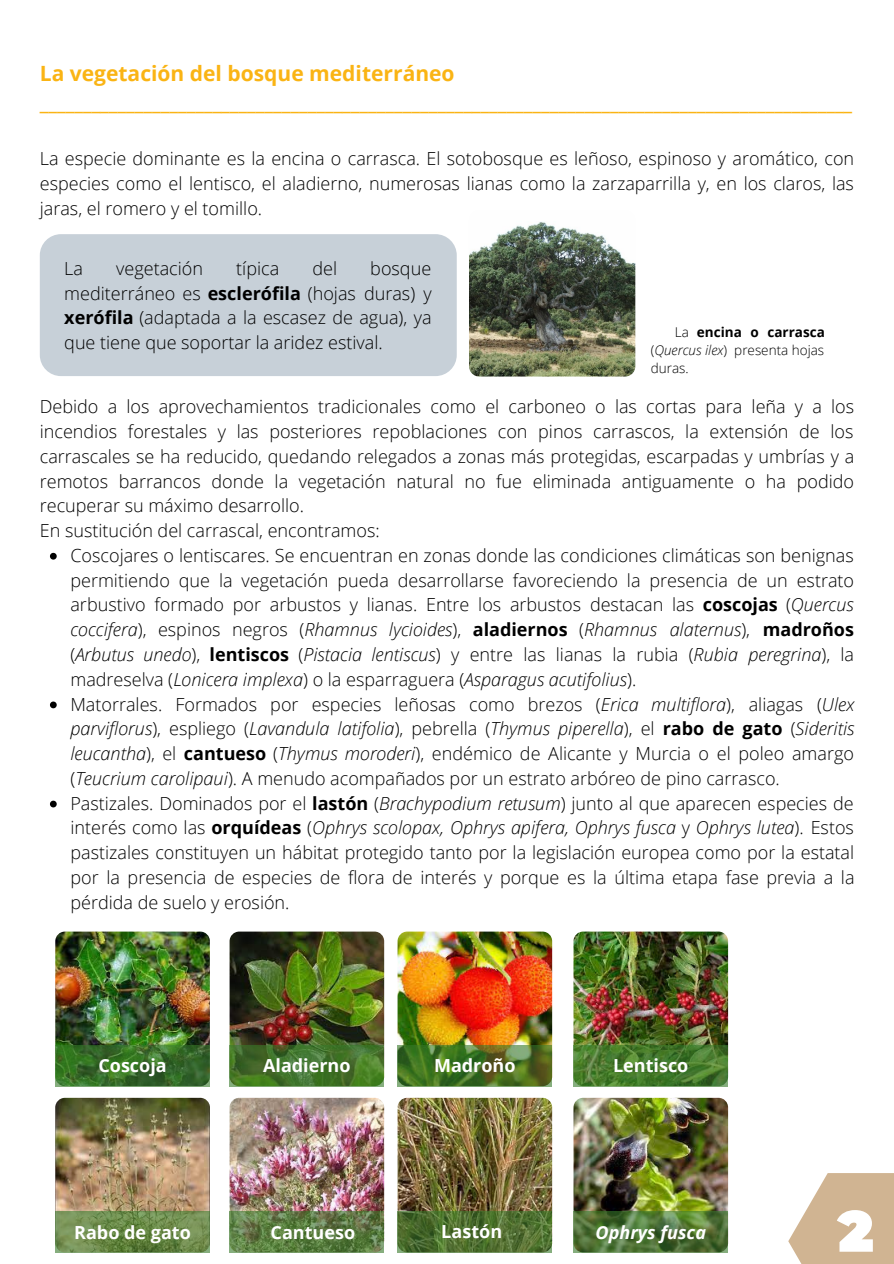
<style>
.page{position:relative;width:894px;height:1264px;background:#fff}
.page>*{position:absolute;margin:0;border:0;box-sizing:border-box;transform-origin:0 0}
.t1{font:700 21px "Open Sans";color:#fab414}
.t2{font:300 18px/24.8px "Open Sans";color:#000;text-align:justify}
.t3{font:700 18px "Open Sans";color:#fff}
.t4{font:italic 700 18px "Open Sans";color:#fff}
.t5{font:300 13.5px/18px "Open Sans";color:#000;text-align:justify}
.s1{font-weight:700}
.s2{font-style:italic}
</style>
<div class="page">
<svg style="left:50px;top:553px;width:7px;height:6px"></svg>
<svg style="left:50px;top:701px;width:7px;height:7px"></svg>
<svg style="left:50px;top:800px;width:7px;height:7px"></svg>
<div style="left:40px;top:234px;width:416px;height:142px;background:#c7d0d8;border-radius:21px"></div>
<img style="left:469px;top:210px;width:166px;height:166px;border-radius:10px">
<img style="left:55px;top:931px;width:155px;height:155px;border-radius:10px">
<img style="left:55px;top:1097px;width:155px;height:155px;border-radius:10px">
<img style="left:229px;top:931px;width:155px;height:155px;border-radius:10px">
<img style="left:229px;top:1097px;width:155px;height:155px;border-radius:10px">
<img style="left:397px;top:931px;width:155px;height:155px;border-radius:10px">
<img style="left:573px;top:931px;width:154px;height:155px;border-radius:10px">
<img style="left:397px;top:1097px;width:155px;height:155px;border-radius:10px">
<img style="left:573px;top:1097px;width:154px;height:155px;border-radius:10px">
<svg style="left:55px;top:1044px;width:154px;height:42px;background:#376c29"></svg>
<svg style="left:55px;top:1211px;width:154px;height:41px;background:#6d8c4d"></svg>
<svg style="left:229px;top:1044px;width:155px;height:42px;background:#45732c"></svg>
<svg style="left:229px;top:1211px;width:155px;height:41px;background:#5e7c45"></svg>
<img style="left:397px;top:1044px;width:154px;height:42px">
<svg style="left:397px;top:1211px;width:154px;height:41px;background:#507031"></svg>
<svg style="left:573px;top:1044px;width:154px;height:42px;background:#487b2e"></svg>
<svg style="left:573px;top:1211px;width:154px;height:41px;background:#517439"></svg>
<svg style="left:788px;top:1173px;width:105px;height:90px"></svg>
<p class="t1" style="left:40px;top:58px;width:416px">La vegetación del bosque mediterráneo</p>
<p class="t1" style="left:40px;top:88px;width:813px">______________________________________________________________________________________________</p>
<p class="t2" style="left:40px;top:146px;width:815px">La especie dominante es la encina o carrasca. El sotobosque es leñoso, espinoso y aromático, con especies como el lentisco, el aladierno, numerosas lianas como la zarzaparrilla y, en los claros, las jaras, el romero y el tomillo.</p>
<p class="t2" style="left:64px;top:255px;width:20px">La</p>
<p class="t2" style="left:116px;top:255px;width:88px">vegetación</p>
<p class="t2" style="left:236px;top:255px;width:44px">típica</p>
<p class="t2" style="left:312px;top:255px;width:26px">del</p>
<p class="t2" style="left:64px;top:255px;width:369px;text-indent:306px">bosque mediterráneo es <span class="s1">esclerófila</span> (hojas duras) y <span class="s1">xerófila</span> (adaptada a la escasez de agua), ya que tiene que soportar la aridez estival.</p>
<p class="t5" style="left:650px;top:323px;width:175px;text-indent:24px">La <span class="s1">encina o carrasca </span>(<span class="s2">Quercus ilex</span>) presenta hojas duras.</p>
<p class="t2" style="left:40px;top:394px;width:815px">Debido a los aprovechamientos tradicionales como el carboneo o las cortas para leña y a los incendios forestales y las posteriores repoblaciones con pinos carrascos, la extensión de los carrascales se ha reducido, quedando relegados a zonas más protegidas, escarpadas y umbrías y a remotos barrancos donde la vegetación natural no fue eliminada antiguamente o ha podido recuperar su máximo desarrollo.</p>
<p class="t2" style="left:40px;top:517px;width:341px">En sustitución del carrascal, encontramos:</p>
<p class="t2" style="left:70px;top:542px;width:785px">Coscojares o lentiscares. Se encuentran en zonas donde las condiciones climáticas son benignas permitiendo que la vegetación pueda desarrollarse favoreciendo la presencia de un estrato arbustivo formado por arbustos y lianas. Entre los arbustos destacan las <span class="s1">coscojas</span> (<span class="s2">Quercus coccifera</span>), espinos negros (<span class="s2">Rhamnus lycioides</span>), <span class="s1">aladiernos</span> (<span class="s2">Rhamnus alaternus</span>), <span class="s1">madroños </span>(<span class="s2">Arbutus unedo</span>), <span class="s1">lentiscos</span> (<span class="s2">Pistacia lentiscus</span>) y entre las lianas la rubia (<span class="s2">Rubia peregrina</span>), la madreselva (<span class="s2">Lonicera implexa</span>) o la esparraguera (<span class="s2">Asparagus acutifolius</span>).</p>
<p class="t2" style="left:70px;top:691px;width:785px">Matorrales. Formados por especies leñosas como brezos (<span class="s2">Erica multiflora</span>), aliagas (<span class="s2">Ulex parviflorus</span>), espliego (<span class="s2">Lavandula latifolia</span>), pebrella (<span class="s2">Thymus piperella</span>), el <span class="s1">rabo de gato</span> (<span class="s2">Sideritis leucantha</span>), el <span class="s1">cantueso</span> (<span class="s2">Thymus moroderi</span>), endémico de Alicante y Murcia o el poleo amargo (<span class="s2">Teucrium carolipaui</span>). A menudo acompañados por un estrato arbóreo de pino carrasco.</p>
<p class="t2" style="left:70px;top:790px;width:785px">Pastizales. Dominados por el <span class="s1">lastón</span> (<span class="s2">Brachypodium retusum</span>) junto al que aparecen especies de interés como las <span class="s1">orquídeas</span> (<span class="s2">Ophrys scolopax, Ophrys apifera, Ophrys fusca</span> y <span class="s2">Ophrys lutea</span>). Estos pastizales constituyen un hábitat protegido tanto por la legislación europea como por la estatal por la presencia de especies de flora de interés y porque es la última etapa fase previa a la pérdida de suelo y erosión.</p>
<p class="t3" style="left:98px;top:1053px;width:70px">Coscoja</p>
<p class="t3" style="left:263px;top:1053px;width:89px">Aladierno</p>
<p class="t3" style="left:434px;top:1053px;width:83px">Madroño</p>
<p class="t3" style="left:613px;top:1053px;width:77px">Lentisco</p>
<p class="t3" style="left:74px;top:1219px;width:118px">Rabo de gato</p>
<p class="t3" style="left:270px;top:1219px;width:86px">Cantueso</p>
<p class="t3" style="left:441px;top:1218px;width:62px">Lastón</p>
<p class="t4" style="left:595px;top:1219px;width:112px">Ophrys fusca</p>
</div>
